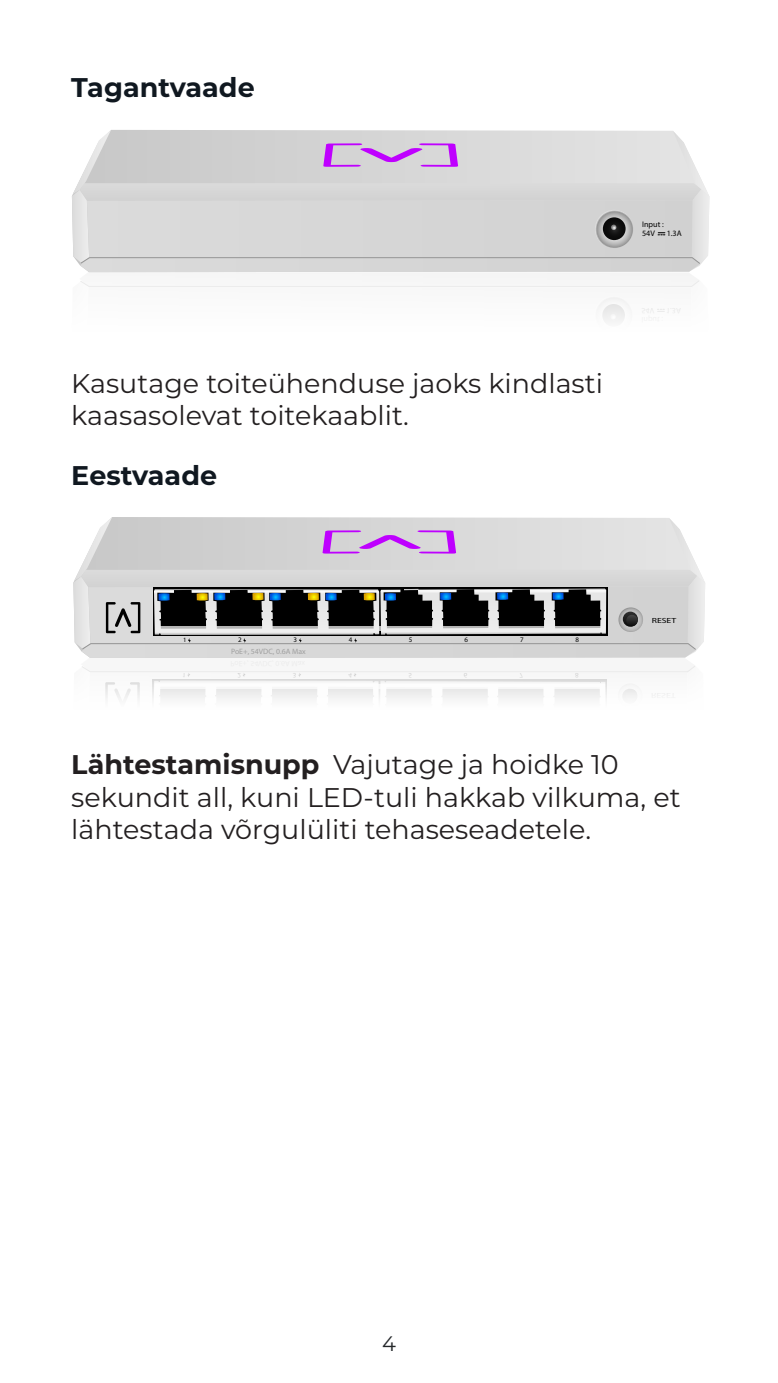
<style>
.page{position:relative;width:778px;height:1383px;background:#fff}
.page>*{position:absolute;margin:0;border:0;box-sizing:border-box;transform-origin:0 0}
.Callout_Description{font:27px/32.4px "Montserrat";color:#231f20}
.Body{font:27px/32.4px "Montserrat";color:#231f20}
.Heading_2{font:700 27px "Montserrat";color:#101820}
.t1{font:21px "Montserrat";color:#24272a}
.t2{font:8.1px/9.6px "Myriad Pro";color:#000}
.t3{font:7.8px "Myriad Pro";color:#9f9f9f}
.t4{font:7.5px "Myriad Pro";color:#000;scale:1.31 1}
.t5{font:6.9px "Myriad Pro";color:#000}
.t6{font:6.6px "Myriad Pro";color:#000}
.s1{font-weight:700}
</style>
<div class="page">
<svg style="left:72px;top:130px;width:637px;height:192px"></svg>
<svg style="left:73px;top:517px;width:632px;height:182px"></svg>
<p class="Heading_2" style="left:71px;top:68px;width:185px">Tagantvaade</p>
<p class="t2" style="left:642px;top:219px;width:23px">Input :<br>54V</p>
<p class="t2" style="left:666px;top:229px;width:16px">1.3A</p>
<p class="Body" style="left:71px;top:366px;width:533px">Kasutage toiteühenduse jaoks kindlasti kaasasolevat toitekaablit.</p>
<p class="Heading_2" style="left:71px;top:455px;width:147px">Eestvaade</p>
<p class="t6" style="left:183px;top:636px;width:5px">1</p>
<p class="t5" style="left:238px;top:636px;width:5px">2</p>
<p class="t5" style="left:293px;top:636px;width:5px">3</p>
<p class="t5" style="left:349px;top:636px;width:5px">4</p>
<p class="t5" style="left:409px;top:636px;width:5px">5</p>
<p class="t5" style="left:464px;top:636px;width:5px">6</p>
<p class="t5" style="left:520px;top:636px;width:5px">7</p>
<p class="t5" style="left:575px;top:636px;width:5px">8</p>
<p class="t3" style="left:231px;top:646px;width:76px">PoE+, 54VDC, 0.6A Max</p>
<p class="t4" style="left:651px;top:615px;width:20px">RESET</p>
<p class="Callout_Description" style="left:71px;top:747px;width:611px"><span class="s1">Lähtestamisnupp</span> Vajutage ja hoidke 10 sekundit all, kuni LED-tuli hakkab vilkuma, et lähtestada võrgulüliti tehaseseadetele.</p>
<p class="t1" style="left:382px;top:1328px;width:15px">4</p>
</div>
